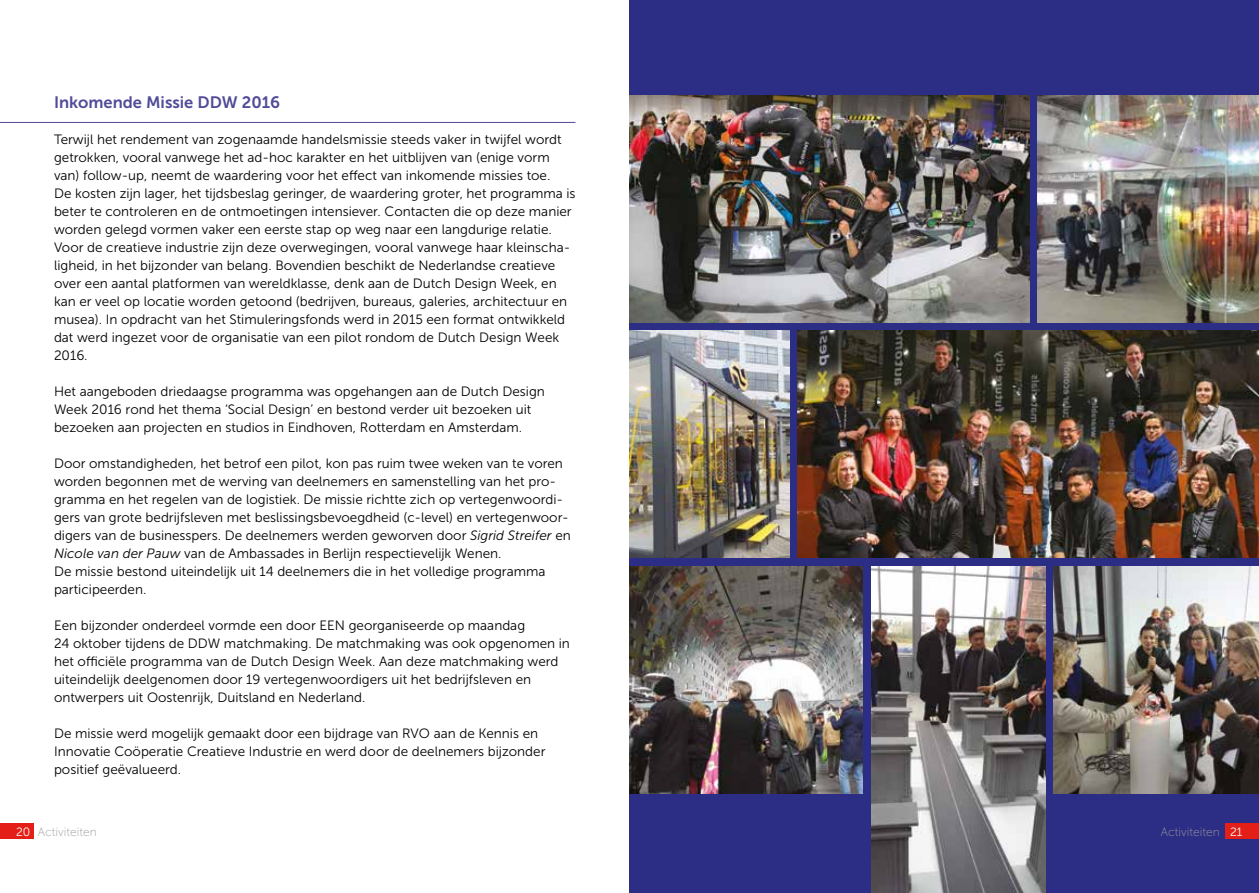
<style>
.page{position:relative;width:1259px;height:893px;background:#fff}
.page>*{position:absolute;margin:0;border:0;box-sizing:border-box;transform-origin:0 0}
.t1{font:16.5px "Museo Sans 700";color:#514b98}
.t2{font:13.5px/18px "Museo Sans 300";color:#000}
.t3{font:12px "Museo Sans 100";color:#9d9d9c}
.s1{font-style:italic}
.s2{font-family:"Museo Sans 300";color:#fff}
</style>
<div class="page">
<div style="left:629px;top:0;width:630px;height:893px;background:#2c2d84"></div>
<img style="left:797px;top:331px;width:462px;height:227px">
<img style="left:1037px;top:96px;width:222px;height:226px">
<img style="left:871px;top:566px;width:174px;height:327px">
<img style="left:629px;top:331px;width:160px;height:227px">
<img style="left:629px;top:566px;width:234px;height:227px">
<img style="left:1053px;top:566px;width:206px;height:227px">
<img style="left:629px;top:96px;width:400px;height:226px">
<hr style="left:0;top:122px;width:575px;height:1px;background:#514b98">
<div style="left:1226px;top:824px;width:33px;height:15px;background:#e41f17"></div>
<div style="left:0;top:824px;width:33px;height:15px;background:#e41f17"></div>
<p class="t1" style="left:54px;top:93px;width:228px">Inkomende Missie DDW 2016</p>
<p class="t2" style="left:54px;top:130px;width:523px">Terwijl het rendement van zogenaamde handelsmissie steeds vaker in twijfel wordt getrokken, vooral vanwege het ad-hoc karakter en het uitblijven van (enige vorm van) follow-up, neemt de waardering voor het effect van inkomende missies toe.<br>De kosten zijn lager, het tijdsbeslag geringer, de waardering groter, het programma is beter te controleren en de ontmoetingen intensiever. Contacten die op deze manier worden gelegd vormen vaker een eerste stap op weg naar een langdurige relatie.<br>Voor de creatieve industrie zijn deze overwegingen, vooral vanwege haar kleinscha&shy;ligheid, in het bijzonder van belang. Bovendien beschikt de Nederlandse creatieve over een aantal platformen van wereldklasse, denk aan de Dutch Design Week, en kan er veel op locatie worden getoond (bedrijven, bureaus, galeries, architectuur en musea). In opdracht van het Stimuleringsfonds werd in 2015 een format ontwikkeld dat werd ingezet voor de organisatie van een pilot rondom de Dutch Design Week 2016.</p>
<p class="t2" style="left:54px;top:382px;width:492px">Het aangeboden driedaagse programma was opgehangen aan de Dutch Design<br>Week 2016 rond het thema ‘Social Design’ en bestond verder uit bezoeken uit bezoeken aan projecten en studios in Eindhoven, Rotterdam en Amsterdam.</p>
<p class="t2" style="left:54px;top:454px;width:518px">Door omstandigheden, het betrof een pilot, kon pas ruim twee weken van te voren worden begonnen met de werving van deelnemers en samenstelling van het pro&shy;gramma en het regelen van de logistiek. De missie richtte zich op vertegenwoordi&shy;gers van grote bedrijfsleven met beslissingsbevoegdheid (c-level) en vertegenwoor&shy;digers van de businesspers. De deelnemers werden geworven door <span class="s1">Sigrid Streifer</span> en <span class="s1">Nicole van der Pauw</span> van de Ambassades in Berlijn respectievelijk Wenen.<br>De missie bestond uiteindelijk uit 14 deelnemers die in het volledige programma participeerden.</p>
<p class="t2" style="left:54px;top:616px;width:517px">Een bijzonder onderdeel vormde een door EEN georganiseerde op maandag<br>24 oktober tijdens de DDW matchmaking. De matchmaking was ook opgenomen in het officiële programma van de Dutch Design Week. Aan deze matchmaking werd uiteindelijk deelgenomen door 19 vertegenwoordigers uit het bedrijfsleven en ontwerpers uit Oostenrijk, Duitsland en Nederland.</p>
<p class="t2" style="left:54px;top:724px;width:493px">De missie werd mogelijk gemaakt door een bijdrage van RVO aan de Kennis en<br>Innovatie Coöperatie Creatieve Industrie en werd door de deelnemers bijzonder positief geëvalueerd.</p>
<p class="t3" style="left:16px;top:826px;width:82px"><span class="s2">20</span> Activiteiten</p>
<p class="t3" style="left:1160px;top:826px;width:83px">Activiteiten <span class="s2">21</span></p>
</div>
